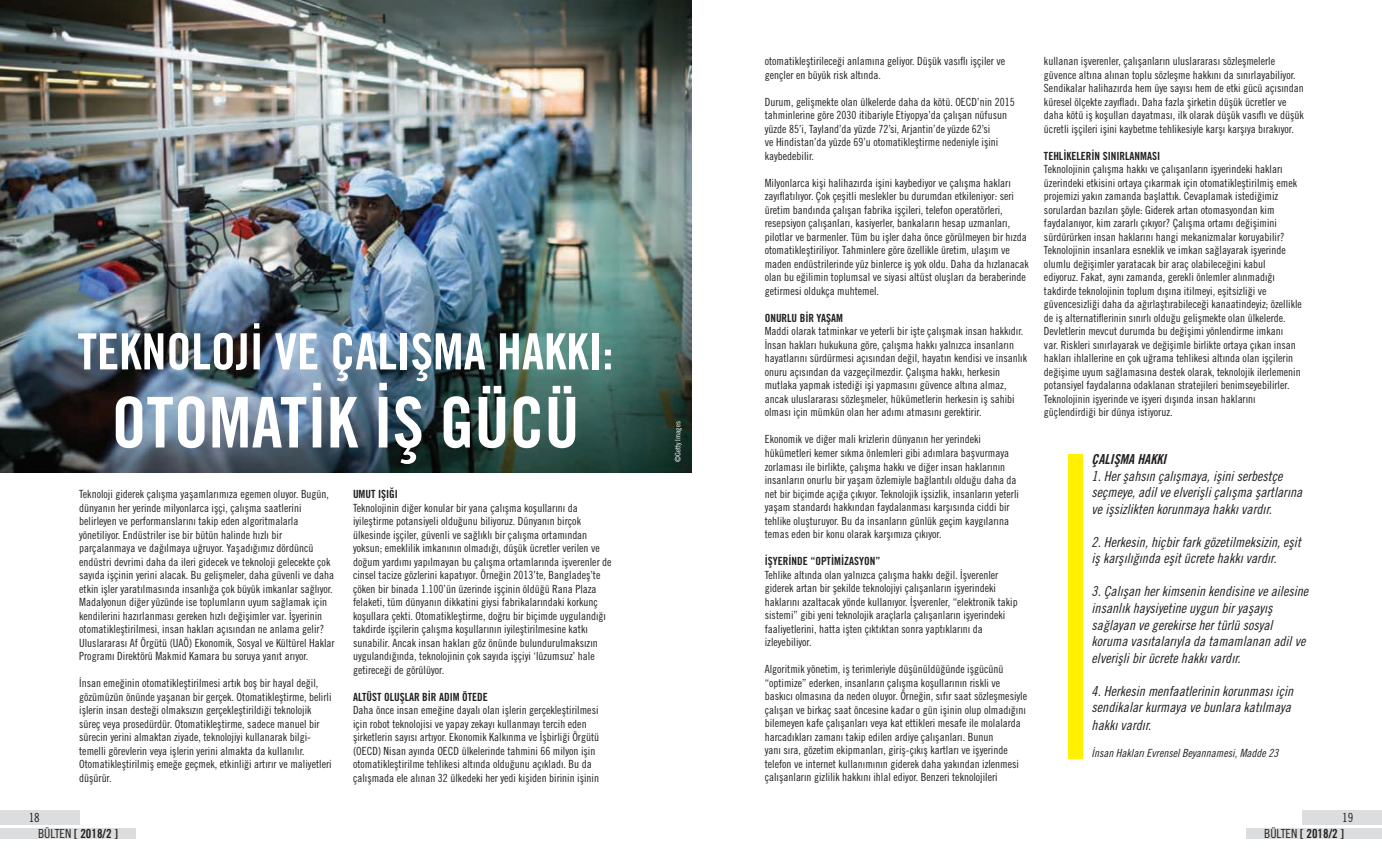
<style>
.page{position:relative;width:1382px;height:851px;background:#fff}
.page>*{position:absolute;margin:0;border:0;box-sizing:border-box;transform-origin:0 0}
.t1{font:70px "Trade Gothic LT Std Bd Cn 20";color:#fff}
.t2{font:50px "Trade Gothic LT Std Bd Cn 20";color:#fff}
.t3{font:13.75px/16.5px "Trade Gothic LT Std Cn 18 Obl";color:#231f20}
.t4{font:13.75px "Trade Gothic LT Std Bd Cn 20 Obl";color:#231f20}
.t5{font:12.5px "Trade Gothic LT Std Bd Cn 20";color:#231f20}
.t6{font:12.5px "Trade Gothic LT Std Cn 18";color:#231f20}
.t7{font:11.25px/13.5px "Trade Gothic LT Std Cn 18";color:#231f20}
.t8{font:11.25px "Trade Gothic LT Std Bd Cn 20";color:#231f20}
.t9{font:11.25px "Trade Gothic LT Std Cn 18 Obl";color:#231f20}
.t10{font:7.5px "Trade Gothic LT Std Cn 18";color:#fff}
.s1{font-family:"Trade Gothic LT Std Cn 18"}
</style>
<div class="page">
<div style="left:0;top:828px;width:136px;height:11px;background:#dcdddf"></div>
<div style="left:0;top:810px;width:79px;height:15px;background:#dcdddf"></div>
<div style="left:1246px;top:828px;width:136px;height:11px;background:#dcdddf"></div>
<div style="left:1303px;top:810px;width:79px;height:15px;background:#dcdddf"></div>
<img style="left:0;top:0;width:691px;height:472px">
<div style="left:1068px;top:454px;width:14px;height:305px;background:#fff101"></div>
<h2 class="t2" style="left:78px;top:321px;width:537px">TEKNOLOJİ VE ÇALIŞMA HAKKI:</h2>
<h1 class="t1" style="left:112px;top:380px;width:469px">OTOMATİK İŞ GÜCÜ</h1>
<p class="t6" style="left:29px;top:810px;width:13px">18</p>
<p class="t7" style="left:79px;top:487px;width:257px">Teknoloji giderek çalışma yaşamlarımıza egemen oluyor. Bugün, dünyanın her yerinde milyonlarca işçi, çalışma saatlerini belirleyen ve performanslarını takip eden algoritmalarla yönetiliyor. Endüstriler ise bir bütün halinde hızlı bir parçalanmaya ve dağılmaya uğruyor. Yaşadığımız dördüncü endüstri devrimi daha da ileri gidecek ve teknoloji gelecekte çok sayıda işçinin yerini alacak. Bu gelişmeler, daha güvenli ve daha etkin işler yaratılmasında insanlığa çok büyük imkanlar sağlıyor.<br>Madalyonun diğer yüzünde ise toplumların uyum sağlamak için kendilerini hazırlanması gereken hızlı değişimler var. İşyerinin otomatikleştirilmesi, insan hakları açısından ne anlama gelir?<br>Uluslararası Af Örgütü (UAÖ) Ekonomik, Sosyal ve Kültürel Haklar Programı Direktörü Makmid Kamara bu soruya yanıt arıyor.</p>
<p class="t7" style="left:79px;top:676px;width:254px">İnsan emeğinin otomatikleştirilmesi artık boş bir hayal değil, gözümüzün önünde yaşanan bir gerçek. Otomatikleştirme, belirli işlerin insan desteği olmaksızın gerçekleştirildiği teknolojik süreç veya prosedürdür. Otomatikleştirme, sadece manuel bir sürecin yerini almaktan ziyade, teknolojiyi kullanarak bilgi&shy;temelli görevlerin veya işlerin yerini almakta da kullanılır.<br>Otomatikleştirilmiş emeğe geçmek, etkinliği artırır ve maliyetleri düşürür.</p>
<p class="t5" style="left:38px;top:826px;width:81px"><span class="s1">BÜLTEN</span> [ 2018/2 ]</p>
<p class="t8" style="left:353px;top:487px;width:47px">UMUT IŞIĞI</p>
<p class="t7" style="left:353px;top:500px;width:260px">Teknolojinin diğer konular bir yana çalışma koşullarını da iyileştirme potansiyeli olduğunu biliyoruz. Dünyanın birçok ülkesinde işçiler, güvenli ve sağlıklı bir çalışma ortamından yoksun; emeklilik imkanının olmadığı, düşük ücretler verilen ve doğum yardımı yapılmayan bu çalışma ortamlarında işverenler de cinsel tacize gözlerini kapatıyor. Örneğin 2013’te, Bangladeş’te çöken bir binada 1.100’ün üzerinde işçinin öldüğü Rana Plaza felaketi, tüm dünyanın dikkatini giysi fabrikalarındaki korkunç koşullara çekti. Otomatikleştirme, doğru bir biçimde uygulandığı takdirde işçilerin çalışma koşullarının iyileştirilmesine katkı sunabilir. Ancak insan hakları göz önünde bulundurulmaksızın uygulandığında, teknolojinin çok sayıda işçiyi ‘lüzumsuz’ hale getireceği de görülüyor.</p>
<p class="t8" style="left:353px;top:689px;width:136px">ALTÜST OLUŞLAR BİR ADIM ÖTEDE</p>
<p class="t7" style="left:353px;top:703px;width:248px">Daha önce insan emeğine dayalı olan işlerin gerçekleştirilmesi için robot teknolojisi ve yapay zekayı kullanmayı tercih eden şirketlerin sayısı artıyor. Ekonomik Kalkınma ve İşbirliği Örgütü (OECD) Nisan ayında OECD ülkelerinde tahmini 66 milyon işin otomatikleştirilme tehlikesi altında olduğunu açıkladı. Bu da çalışmada ele alınan 32 ülkedeki her yedi kişiden birinin işinin</p>
<p class="t10" style="left:673px;top:461px;width:42px;rotate:-90deg">©Getty Images</p>
<p class="t7" style="left:765px;top:54px;width:242px">otomatikleştirileceği anlamına geliyor. Düşük vasıflı işçiler ve gençler en büyük risk altında.</p>
<p class="t7" style="left:765px;top:95px;width:251px">Durum, gelişmekte olan ülkelerde daha da kötü. OECD’nin 2015 tahminlerine göre 2030 itibariyle Etiyopya’da çalışan nüfusun yüzde 85’i, Tayland’da yüzde 72’si, Arjantin’de yüzde 62’si<br>ve Hindistan’da yüzde 69’u otomatikleştirme nedeniyle işini kaybedebilir.</p>
<p class="t7" style="left:765px;top:176px;width:266px">Milyonlarca kişi halihazırda işini kaybediyor ve çalışma hakları zayıflatılıyor. Çok çeşitli meslekler bu durumdan etkileniyor: seri üretim bandında çalışan fabrika işçileri, telefon operatörleri, resepsiyon çalışanları, kasiyerler, bankaların hesap uzmanları, pilotlar ve barmenler. Tüm bu işler daha önce görülmeyen bir hızda otomatikleştiriliyor. Tahminlere göre özellikle üretim, ulaşım ve maden endüstrilerinde yüz binlerce iş yok oldu. Daha da hızlanacak olan bu eğilimin toplumsal ve siyasi altüst oluşları da beraberinde getirmesi oldukça muhtemel.</p>
<p class="t8" style="left:765px;top:311px;width:80px">ONURLU BİR YAŞAM</p>
<p class="t7" style="left:765px;top:324px;width:264px">Maddi olarak tatminkar ve yeterli bir işte çalışmak insan hakkıdır.<br>İnsan hakları hukukuna göre, çalışma hakkı yalnızca insanların hayatlarını sürdürmesi açısından değil, hayatın kendisi ve insanlık onuru açısından da vazgeçilmezdir. Çalışma hakkı, herkesin mutlaka yapmak istediği işi yapmasını güvence altına almaz, ancak uluslararası sözleşmeler, hükümetlerin herkesin iş sahibi olması için mümkün olan her adımı atmasını gerektirir.</p>
<p class="t7" style="left:765px;top:432px;width:256px">Ekonomik ve diğer mali krizlerin dünyanın her yerindeki hükümetleri kemer sıkma önlemleri gibi adımlara başvurmaya zorlaması ile birlikte, çalışma hakkı ve diğer insan haklarının insanların onurlu bir yaşam özlemiyle bağlantılı olduğu daha da net bir biçimde açığa çıkıyor. Teknolojik işsizlik, insanların yeterli yaşam standardı hakkından faydalanması karşısında ciddi bir tehlike oluşturuyor. Bu da insanların günlük geçim kaygılarına temas eden bir konu olarak karşımıza çıkıyor.</p>
<p class="t8" style="left:765px;top:554px;width:117px">İŞYERİNDE “OPTİMİZASYON”</p>
<p class="t7" style="left:765px;top:567px;width:255px">Tehlike altında olan yalnızca çalışma hakkı değil. İşverenler giderek artan bir şekilde teknolojiyi çalışanların işyerindeki haklarını azaltacak yönde kullanıyor. İşverenler, “elektronik takip sistemi” gibi yeni teknolojik araçlarla çalışanların işyerindeki faaliyetlerini, hatta işten çıktıktan sonra yaptıklarını da izleyebiliyor.</p>
<p class="t7" style="left:765px;top:662px;width:264px">Algoritmik yönetim, iş terimleriyle düşünüldüğünde işgücünü “optimize” ederken, insanların çalışma koşullarının riskli ve baskıcı olmasına da neden oluyor. Örneğin, sıfır saat sözleşmesiyle çalışan ve birkaç saat öncesine kadar o gün işinin olup olmadığını bilemeyen kafe çalışanları veya kat ettikleri mesafe ile molalarda harcadıkları zamanı takip edilen ardiye çalışanları. Bunun<br>yanı sıra, gözetim ekipmanları, giriş-çıkış kartları ve işyerinde telefon ve internet kullanımının giderek daha yakından izlenmesi çalışanların gizlilik hakkını ihlal ediyor. Benzeri teknolojileri</p>
<p class="t7" style="left:1044px;top:54px;width:261px">kullanan işverenler, çalışanların uluslararası sözleşmelerle güvence altına alınan toplu sözleşme hakkını da sınırlayabiliyor.<br>Sendikalar halihazırda hem üye sayısı hem de etki gücü açısından küresel ölçekte zayıfladı. Daha fazla şirketin düşük ücretler ve daha kötü iş koşulları dayatması, ilk olarak düşük vasıflı ve düşük ücretli işçileri işini kaybetme tehlikesiyle karşı karşıya bırakıyor.</p>
<p class="t8" style="left:1044px;top:149px;width:118px">TEHLİKELERİN SINIRLANMASI</p>
<p class="t7" style="left:1044px;top:162px;width:259px">Teknolojinin çalışma hakkı ve çalışanların işyerindeki hakları üzerindeki etkisini ortaya çıkarmak için otomatikleştirilmiş emek projemizi yakın zamanda başlattık. Cevaplamak istediğimiz sorulardan bazıları şöyle: Giderek artan otomasyondan kim faydalanıyor, kim zararlı çıkıyor? Çalışma ortamı değişimini sürdürürken insan haklarını hangi mekanizmalar koruyabilir?<br>Teknolojinin insanlara esneklik ve imkan sağlayarak işyerinde olumlu değişimler yaratacak bir araç olabileceğini kabul ediyoruz. Fakat, aynı zamanda, gerekli önlemler alınmadığı takdirde teknolojinin toplum dışına itilmeyi, eşitsizliği ve güvencesizliği daha da ağırlaştırabileceği kanaatindeyiz; özellikle de iş alternatiflerinin sınırlı olduğu gelişmekte olan ülkelerde.<br>Devletlerin mevcut durumda bu değişimi yönlendirme imkanı<br>var. Riskleri sınırlayarak ve değişimle birlikte ortaya çıkan insan hakları ihlallerine en çok uğrama tehlikesi altında olan işçilerin değişime uyum sağlamasına destek olarak, teknolojik ilerlemenin potansiyel faydalarına odaklanan stratejileri benimseyebilirler.<br>Teknolojinin işyerinde ve işyeri dışında insan haklarını güçlendirdiği bir dünya istiyoruz.</p>
<p class="t4" style="left:1092px;top:451px;width:76px">ÇALIŞMA HAKKI</p>
<p class="t3" style="left:1092px;top:468px;width:212px">1. Her şahsın çalışmaya, işini serbestçe seçmeye, adil ve elverişli çalışma şartlarına ve işsizlikten korunmaya hakkı vardır.</p>
<p class="t3" style="left:1092px;top:534px;width:211px">2. Herkesin, hiçbir fark gözetilmeksizin, eşit iş karşılığında eşit ücrete hakkı vardır.</p>
<p class="t3" style="left:1092px;top:583px;width:218px">3. Çalışan her kimsenin kendisine ve ailesine insanlık haysiyetine uygun bir yaşayış sağlayan ve gerekirse her türlü sosyal koruma vasıtalarıyla da tamamlanan adil ve elverişli bir ücrete hakkı vardır.</p>
<p class="t3" style="left:1092px;top:682px;width:203px">4. Herkesin menfaatlerinin korunması için sendikalar kurmaya ve bunlara katılmaya</p>
<p class="t3" style="left:1092px;top:717px;width:61px">hakkı vardır.</p>
<p class="t9" style="left:1092px;top:746px;width:188px">İnsan Hakları Evrensel Beyannamesi, Madde 23</p>
<p class="t6" style="left:1342px;top:810px;width:13px">19</p>
<p class="t5" style="left:1264px;top:826px;width:81px"><span class="s1">BÜLTEN</span> [ 2018/2 ]</p>
</div>
